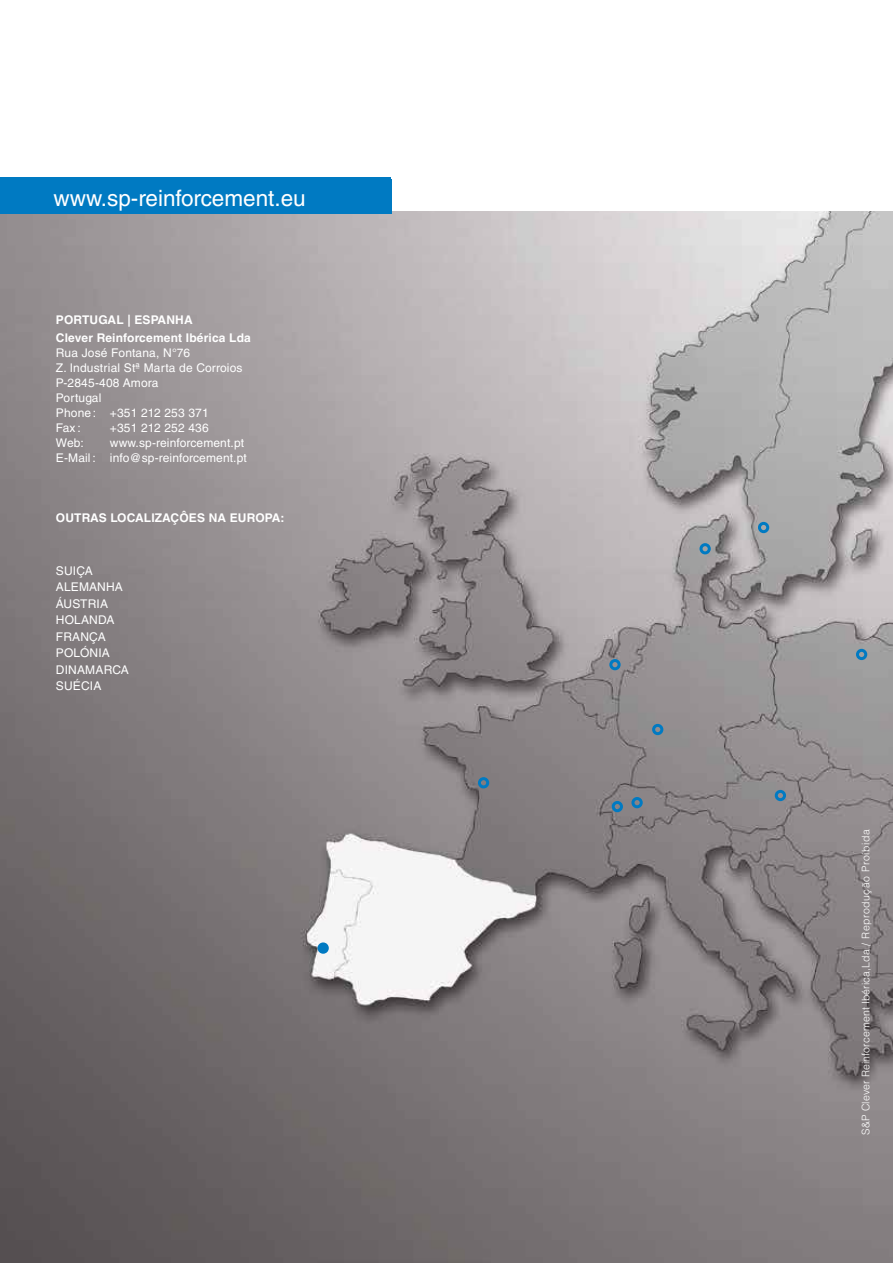
<style>
.page{position:relative;width:893px;height:1263px;background:#fff}
.page>*{position:absolute;margin:0;border:0;box-sizing:border-box;transform-origin:0 0}
.t1{font:22.5px "Helvetica LT Std";color:#fff}
.t2{font:12px/16.5px "Helvetica LT Std";letter-spacing:.01em;color:#fff}
.t3{font:700 12px/18px "Helvetica LT Std";letter-spacing:.01em;color:#fff}
.t4{font:300 10.5px "Helvetica LT Std";letter-spacing:.01em;color:#fff}
</style>
<div class="page">
<div style="left:0;top:177px;width:391px;height:34px;background:#007ac2"></div>
<img style="left:0;top:214px;width:893px;height:1049px">
<div style="left:319px;top:944px;width:8px;height:8px;background:#007ac2;border-radius:50%"></div>
<div style="left:318px;top:942px;width:11px;height:12px;border:3px solid #007ac2;border-radius:50%"></div>
<div style="left:478px;top:777px;width:11px;height:11px;border:3px solid #007ac2;border-radius:50%"></div>
<div style="left:609px;top:659px;width:12px;height:11px;border:3px solid #007ac2;border-radius:50%"></div>
<div style="left:631px;top:797px;width:12px;height:11px;border:3px solid #007ac2;border-radius:50%"></div>
<div style="left:612px;top:801px;width:11px;height:11px;border:3px solid #007ac2;border-radius:50%"></div>
<div style="left:699px;top:543px;width:12px;height:11px;border:3px solid #007ac2;border-radius:50%"></div>
<div style="left:758px;top:522px;width:11px;height:11px;border:3px solid #007ac2;border-radius:50%"></div>
<div style="left:775px;top:790px;width:11px;height:11px;border:3px solid #007ac2;border-radius:50%"></div>
<div style="left:856px;top:649px;width:11px;height:11px;border:3px solid #007ac2;border-radius:50%"></div>
<div style="left:652px;top:724px;width:11px;height:11px;border:3px solid #007ac2;border-radius:50%"></div>
<div style="left:0;top:180px;width:391px;height:34px;background:#007ac2"></div>
<h1 class="t1" style="left:54px;top:185px;width:254px">www.sp-reinforcement.eu</h1>
<p class="t3" style="left:56px;top:311px;width:196px">PORTUGAL | ESPANHA<br>Clever Reinforcement Ibérica Lda</p>
<p class="t2" style="left:56px;top:345px;width:188px;line-height:15px">Rua José Fontana, N°76<br>Z. Industrial Stª Marta de Corroios<br>P-2845-408 Amora<br>Portugal<br>Phone: +351 212 253 371<br>Fax:</p>
<p class="t2" style="left:110px;top:420px;width:100px">+351 212 252 436</p>
<p class="t2" style="left:56px;top:435px;width:193px;line-height:15px;text-align:right">www.sp-reinforcement.pt<br>E-Mail: info@sp-reinforcement.pt</p>
<p class="t2" style="left:56px;top:435px;width:30px">Web:</p>
<p class="t3" style="left:56px;top:509px;width:230px">OUTRAS LOCALIZAÇÔES NA EUROPA:</p>
<p class="t2" style="left:56px;top:562px;width:74px">SUIÇA<br>ALEMANHA<br>ÁUSTRIA<br>HOLANDA<br>FRANÇA<br>POLÓNIA<br>DINAMARCA<br>SUÉCIA</p>
<p class="t4" style="left:859px;top:1132px;width:307px;rotate:-90deg">S&amp;P Clever Reinforcement Ibérica,Lda / Reprodução Proíbida</p>
<p class="t4" style="left:859px;top:1134px;width:307px;rotate:-90deg">S&amp;P Clever Reinforcement Ibérica,Lda / Reprodução Proíbida</p>
</div>
